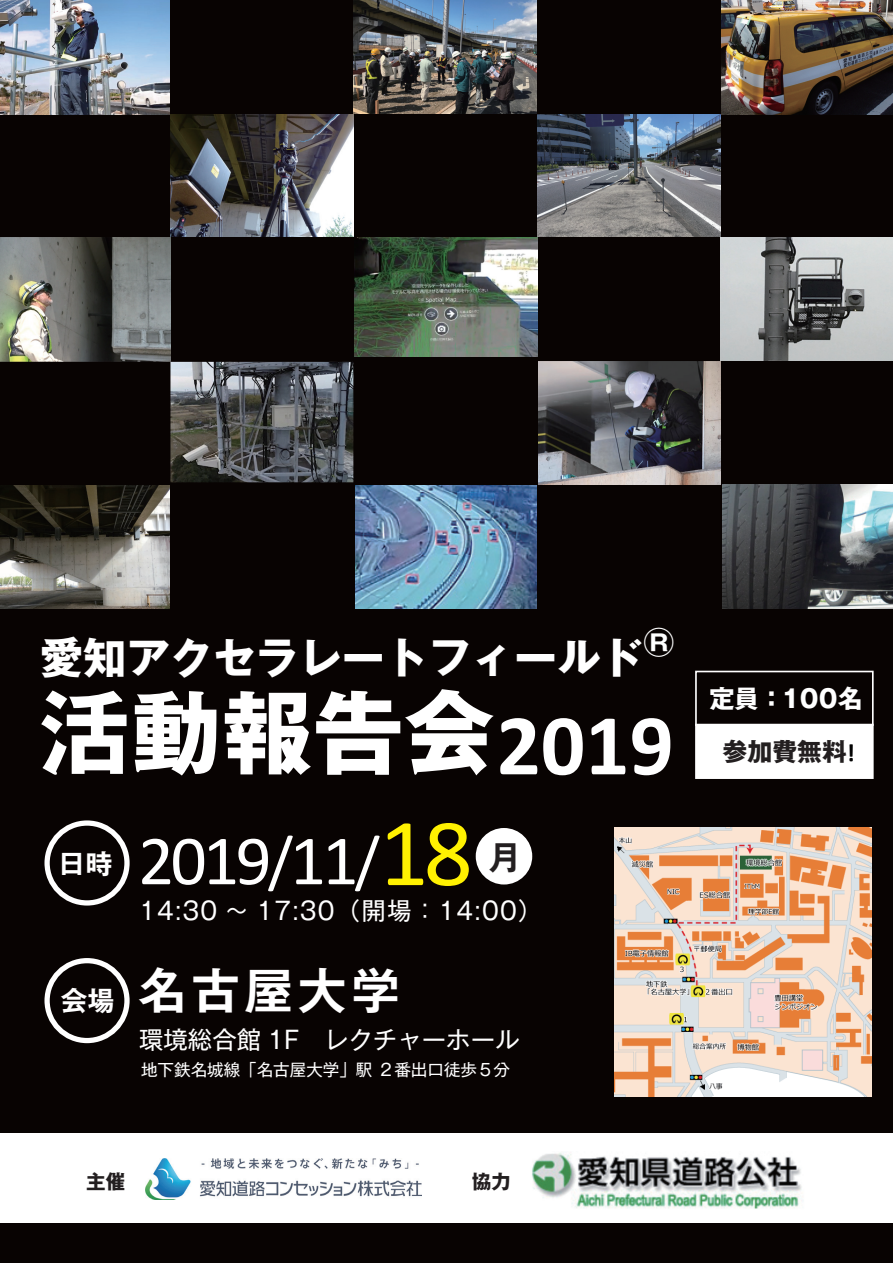
<style>
.page{position:relative;width:893px;height:1263px;background:#fff}
.page>*{position:absolute;margin:0;border:0;box-sizing:border-box;transform-origin:0 0}
.t1{font:700 91.05px "Gothic MB101 Pro";color:#fff}
.t2{font:71.1px "Calibri";letter-spacing:-.05em;color:#fff}
.t3{font:700 48.45px "Gothic MB101 Pro De";letter-spacing:.1em;color:#fff}
.t4{font:700 43.05px "Gothic MB101 Pro";color:#fff}
.t5{font:700 33px "Gothic MB101 Pro De";color:#231f20}
.t6{font:700 30.9px "Gothic MB101 Pro";color:#fff}
.t7{font:700 27.15px "Gothic MB101 Pro De";color:#fff}
.t8{font:700 24.9px "Gothic MB101 Pro";color:#fff}
.t9{font:700 24.9px "Gothic MB101 Pro";color:#231f20}
.t10{font:24.45px "Gothic MB101 Pro";letter-spacing:.05em;color:#fff}
.t11{font:24.45px "Gothic MB101 Pro";color:#fff}
.t12{font:700 19.65px "Gothic MB101 Pro";color:#231f20}
.t13{font:16.5px "Gothic MB101 Pro";color:#fff}
.s1{font-family:"Calibri";font-size:87.45px}
.s2{font-size:65.25px}
.s3{font-size:96.9px;color:#fff101}
.s4{font-size:27.15px}
.s5{font-family:"Calibri";color:#030303}
</style>
<div class="page">
<div style="left:0;top:0;width:893px;height:1132px;background:#080302"></div>
<img style="left:532px;top:1153px;width:270px;height:56px">
<img style="left:146px;top:1158px;width:276px;height:42px">
<div style="left:0;top:1223px;width:893px;height:40px;background:#080302"></div>
<img style="left:538px;top:361px;width:183px;height:124px">
<img style="left:0;top:0;width:170px;height:115px">
<img style="left:354px;top:238px;width:183px;height:119px">
<img style="left:722px;top:0;width:171px;height:115px">
<img style="left:0;top:486px;width:170px;height:122px">
<img style="left:537px;top:114px;width:184px;height:123px">
<img style="left:354px;top:0;width:183px;height:114px">
<img style="left:0;top:238px;width:170px;height:124px">
<img style="left:170px;top:362px;width:183px;height:120px">
<img style="left:721px;top:238px;width:172px;height:123px">
<img style="left:722px;top:485px;width:171px;height:123px">
<img style="left:170px;top:115px;width:183px;height:122px">
<img style="left:355px;top:486px;width:182px;height:122px">
<img style="left:614px;top:828px;width:257px;height:268px">
<div style="left:44px;top:820px;width:86px;height:85px;border:5px solid #fff;border-radius:50%"></div>
<div style="left:476px;top:828px;width:56px;height:56px;background:#fff;border-radius:50%"></div>
<div style="left:44px;top:958px;width:86px;height:85px;border:5px solid #fff;border-radius:50%"></div>
<div style="left:695px;top:724px;width:179px;height:55px;background:#fff;border:2px solid #fff"></div>
<div style="left:695px;top:671px;width:179px;height:55px;border:2px solid #fff"></div>
<h3 class="t4" style="left:40px;top:622px;width:605px">愛知アクセラレートフィールド</h3>
<h3 class="t6" style="left:644px;top:616px;width:32px">Ⓡ</h3>
<h1 class="t1" style="left:40px;top:657px;width:635px">活動報告会<span class="s1">2019</span></h1>
<h3 class="t7" style="left:58px;top:841px;width:56px">日時</h3>
<h2 class="t2" style="left:138px;top:816px;width:336px">2019<span class="s2">/</span>11<span class="s2">/</span><span class="s3">18</span></h2>
<h3 class="t5" style="left:488px;top:830px;width:34px">月</h3>
<h3 class="t10" style="left:139px;top:890px;width:405px">14:30 ～ 17:30（開場：14:00）</h3>
<h3 class="t3" style="left:60px;top:950px;width:341px"><span class="s4">会場</span> 名古屋大学</h3>
<h3 class="t11" style="left:139px;top:1019px;width:382px">環境総合館 1F　レクチャーホール</h3>
<p class="t13" style="left:141px;top:1056px;width:370px">地下鉄名城線「名古屋大学」駅 ２番出口徒歩５分</p>
<h3 class="t8" style="left:709px;top:678px;width:155px">定員：100名</h3>
<h3 class="t9" style="left:723px;top:731px;width:134px">参加費無料<span class="s5">!</span></h3>
<p class="t12" style="left:86px;top:1165px;width:41px">主催</p>
<p class="t12" style="left:472px;top:1165px;width:41px">協力</p>
</div>
